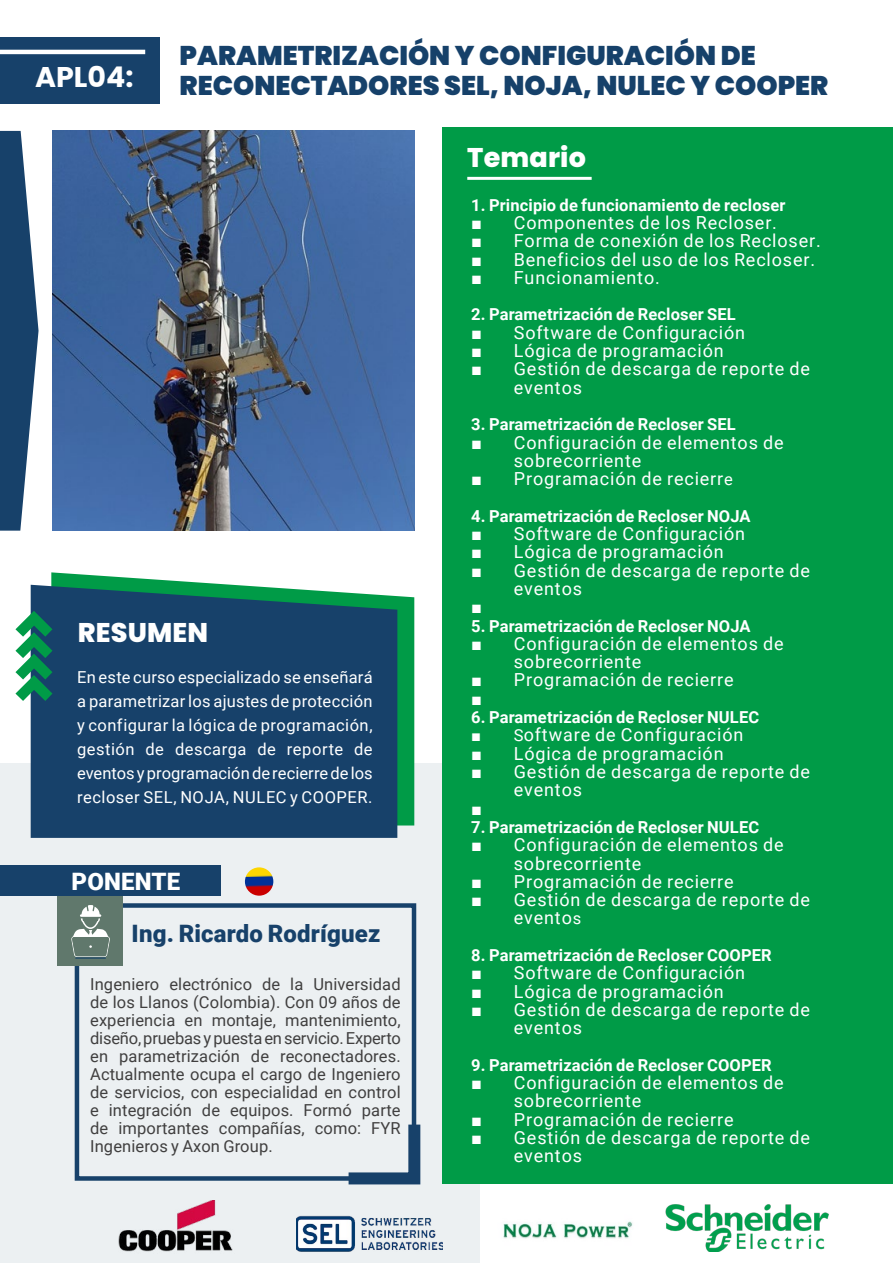
<style>
.page{position:relative;width:893px;height:1263px;background:#fff}
.page>*{position:absolute;margin:0;border:0;box-sizing:border-box;transform-origin:0 0}
.t1{font:700 28.5px "Poppins";color:#fff}
.t2{font:900 27px/30px "Poppins";color:#16416a}
.t3{font:800 27px "Poppins";letter-spacing:.005em;color:#fff}
.t4{font:900 24px "Roboto";letter-spacing:.005em;color:#17416a}
.t5{font:900 24px "Roboto";letter-spacing:.01em;color:#fff}
.t6{font:18px/18.3px "Roboto";letter-spacing:.045em;color:#fff}
.t7{font:18px "Arial";color:#fff}
.t8{font:16.5px/18px "Roboto";letter-spacing:.005em;color:#403f3f;text-align:justify}
.t9{font:700 16.5px "Roboto";letter-spacing:.01em;color:#fff}
.t10{font:16.5px/24px "Roboto";letter-spacing:.02em;color:#fff;text-align:justify}
.s1{font-family:"Arial"}
.s2{font-size:16.5px}
.s3{font-family:"Arial";font-size:16.5px}
</style>
<div class="page">
<div style="left:0;top:764px;width:479px;height:499px;background:#ecf0f2"></div>
<div style="left:75px;top:903px;width:341px;height:278px;border:4px solid #17416a"></div>
<svg style="left:337px;top:1112px;width:84px;height:73px"></svg>
<div style="left:57px;top:880px;width:66px;height:85px;background:#60786c"></div>
<svg style="left:71px;top:905px;width:39px;height:54px"></svg>
<div style="left:0;top:865px;width:220px;height:31px;background:#17416a"></div>
<div style="left:0;top:37px;width:159px;height:66px;background:#17416a"></div>
<hr style="left:0;top:50px;width:145px;height:4px;background:#fff">
<svg style="left:51px;top:572px;width:363px;height:253px;fill:#009b47"></svg>
<div style="left:31px;top:585px;width:366px;height:253px;background:#17416a"></div>
<svg style="left:15px;top:611px;width:37px;height:90px"></svg>
<div style="left:442px;top:128px;width:451px;height:1056px;background:#009b47"></div>
<img style="left:53px;top:131px;width:361px;height:400px">
<hr style="left:467px;top:177px;width:125px;height:3px;background:#fff">
<svg style="left:0;top:131px;width:39px;height:400px"></svg>
<img style="left:296px;top:1215px;width:146px;height:37px">
<img style="left:118px;top:1200px;width:115px;height:52px">
<img style="left:665px;top:1204px;width:164px;height:48px">
<img style="left:503px;top:1221px;width:130px;height:18px">
<img style="left:245px;top:867px;width:29px;height:29px">
<h1 class="t1" style="left:35px;top:60px;width:100px">APL04:</h1>
<h2 class="t2" style="left:180px;top:41px;width:650px">PARAMETRIZACIÓN Y CONFIGURACIÓN DE<br>RECONECTADORES SEL, NOJA, NULEC Y COOPER</h2>
<h2 class="t3" style="left:467px;top:142px;width:120px">Temario</h2>
<h2 class="t3" style="left:78px;top:617px;width:132px">RESUMEN</h2>
<p class="t10" style="left:77px;top:665px;width:297px">En este curso especializado se enseñará a parametrizar los ajustes de protección y configurar la lógica de programación, gestión de descarga de reporte de eventos y programación de recierre de los recloser SEL, NOJA, NULEC y COOPER.</p>
<h3 class="t5" style="left:72px;top:865px;width:110px">PONENTE</h3>
<h3 class="t4" style="left:132px;top:916px;width:250px">Ing. Ricardo Rodríguez</h3>
<p class="t8" style="left:90px;top:974px;width:312px">Ingeniero electrónico de la Universidad de los Llanos (Colombia). Con 09 años de experiencia en montaje, mantenimiento, diseño, pruebas y puesta en servicio. Experto en parametrización de reconectadores.<br>Actualmente ocupa el cargo de Ingeniero de servicios, con especialidad en control e integración de equipos. Formó parte de importantes compañías, como: FYR Ingenieros y Axon Group.</p>
<h2 class="t3" style="left:472px;top:192px;width:120px">Temario</h2>
<p class="t9" style="left:471px;top:193px;width:316px">1. Principio de funcionamiento de recloser</p>
<p class="t6" style="left:471px;top:213px;width:307px"><span class="s1">■</span> Componentes de los Recloser.</p>
<p class="t6" style="left:471px;top:231px;width:351px"><span class="s1">■</span> Forma de conexión de los Recloser.</p>
<p class="t6" style="left:471px;top:249px;width:345px"><span class="s1">■</span> Beneficios del uso de los Recloser.</p>
<p class="t6" style="left:471px;top:268px;width:190px"><span class="s1">■</span> Funcionamiento.</p>
<p class="t9" style="left:471px;top:303px;width:266px">2. Parametrización de Recloser SEL</p>
<p class="t6" style="left:471px;top:322px;width:275px"><span class="s1">■</span> Software de Configuración</p>
<p class="t6" style="left:471px;top:341px;width:254px"><span class="s1">■</span> Lógica de programación</p>
<p class="t6" style="left:514px;top:359px;width:298px;text-indent:-43px"><span class="s1">■</span> Gestión de descarga de reporte de eventos</p>
<p class="t9" style="left:471px;top:413px;width:266px">3. Parametrización de Recloser SEL</p>
<p class="t6" style="left:514px;top:432px;width:271px;text-indent:-43px"><span class="s1">■</span> Configuración de elementos de sobrecorriente</p>
<p class="t6" style="left:471px;top:469px;width:263px"><span class="s1">■</span> Programación de recierr<span class="s2">e</span></p>
<p class="t9" style="left:471px;top:504px;width:281px">4. Parametrización de Recloser NOJA</p>
<p class="t6" style="left:471px;top:524px;width:275px"><span class="s1">■</span> Software de Configuración</p>
<p class="t6" style="left:471px;top:542px;width:254px"><span class="s1">■</span> Lógica de programación</p>
<p class="t6" style="left:514px;top:560px;width:298px;text-indent:-43px"><span class="s1">■</span> Gestión de descarga de reporte de eventos</p>
<p class="t7" style="left:471px;top:594px;width:12px">■</p>
<p class="t9" style="left:471px;top:614px;width:281px">5. Parametrización de Recloser NOJA</p>
<p class="t6" style="left:514px;top:634px;width:271px;text-indent:-43px"><span class="s1">■</span> Configuración de elementos de sobrecorriente</p>
<p class="t6" style="left:471px;top:670px;width:264px"><span class="s1">■</span> Programación de recierre</p>
<p class="t7" style="left:471px;top:686px;width:12px">■</p>
<p class="t9" style="left:471px;top:706px;width:289px">6. Parametrización de Recloser NULEC</p>
<p class="t6" style="left:471px;top:725px;width:274px"><span class="s3">■</span> <span class="s2">S</span>oftware de Configuración</p>
<p class="t6" style="left:471px;top:743px;width:254px"><span class="s1">■</span> Lógica de programación</p>
<p class="t6" style="left:514px;top:762px;width:298px;text-indent:-43px"><span class="s1">■</span> Gestión de descarga de reporte de eventos</p>
<p class="t7" style="left:471px;top:796px;width:12px">■</p>
<p class="t9" style="left:471px;top:815px;width:289px">7. Parametrización de Recloser NULEC</p>
<p class="t6" style="left:514px;top:835px;width:271px;text-indent:-43px"><span class="s1">■</span> Configuración de elementos de sobrecorriente</p>
<p class="t6" style="left:471px;top:871px;width:264px"><span class="s1">■</span> Programación de recierre</p>
<p class="t6" style="left:514px;top:890px;width:298px;text-indent:-43px"><span class="s1">■</span> Gestión de descarga de reporte de evento<span class="s2">s</span></p>
<p class="t9" style="left:471px;top:943px;width:302px">8. Parametrización de Recloser COOPER</p>
<p class="t6" style="left:471px;top:963px;width:275px"><span class="s1">■</span> Software de Configuración</p>
<p class="t6" style="left:471px;top:981px;width:254px"><span class="s1">■</span> Lógica de programación</p>
<p class="t6" style="left:514px;top:1000px;width:298px;text-indent:-43px"><span class="s1">■</span> Gestión de descarga de reporte de eventos</p>
<p class="t9" style="left:471px;top:1053px;width:302px">9. Parametrización de Recloser COOPER</p>
<p class="t6" style="left:514px;top:1073px;width:271px;text-indent:-43px"><span class="s1">■</span> Configuración de elementos de sobrecorriente</p>
<p class="t6" style="left:471px;top:1109px;width:264px"><span class="s1">■</span> Programación de recierre</p>
<p class="t6" style="left:514px;top:1128px;width:298px;text-indent:-43px"><span class="s1">■</span> Gestión de descarga de reporte de eventos</p>
</div>
